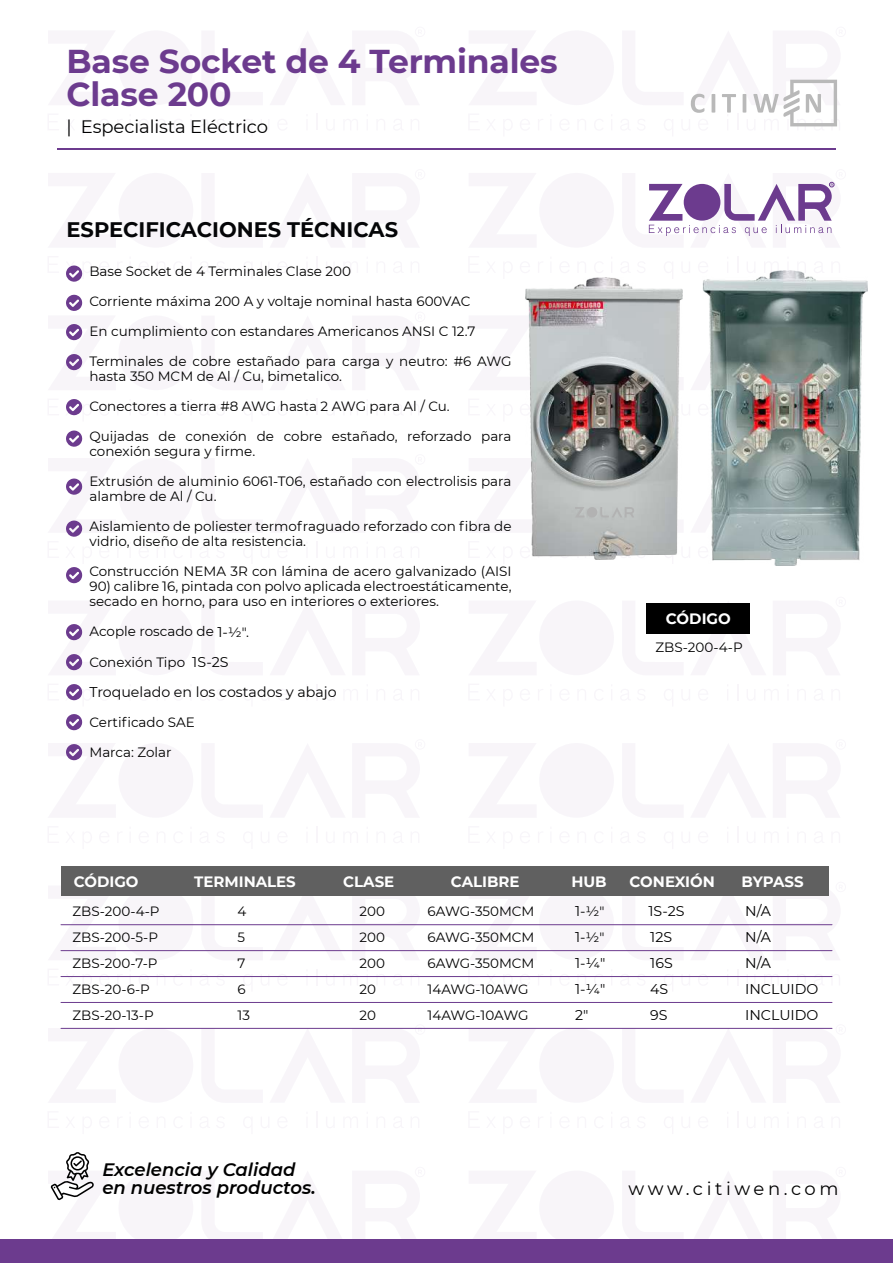
<style>
.page{position:relative;width:893px;height:1263px;background:#fff}
.page>*{position:absolute;margin:0;border:0;box-sizing:border-box;transform-origin:0 0}
.t1{font:700 33px/33px "Montserrat";letter-spacing:-.005em;color:#6c3b8e}
.t2{font:700 21px "Montserrat";color:#050608}
.t3{font:italic 600 18px/18px "Montserrat";color:#000}
.t4{font:18px "Montserrat";letter-spacing:-.005em;color:#000}
.t5{font:18px "Montserrat";letter-spacing:.2em;color:#000}
.t6{font:700 15px "Montserrat";color:#fff}
.t7{font:14.25px "Montserrat";color:#000}
.t8{font:13.5px/15px "Montserrat";color:#000}
.s1{font-size:14.25px}
.s2{font-size:13.5px}
</style>
<div class="page">
<div style="left:118px;top:30px;width:75px;height:75px;background:#f8f5f9;border-radius:50%"></div>
<div style="left:415px;top:27px;width:10px;height:10px;border:1px solid #6c3b8e;border-radius:50%"></div>
<div style="left:539px;top:30px;width:75px;height:75px;background:#f8f5f9;border-radius:50%"></div>
<div style="left:836px;top:27px;width:10px;height:10px;border:1px solid #6c3b8e;border-radius:50%"></div>
<div style="left:118px;top:173px;width:75px;height:75px;background:#f8f5f9;border-radius:50%"></div>
<div style="left:415px;top:169px;width:10px;height:10px;border:1px solid #6c3b8e;border-radius:50%"></div>
<svg style="left:648px;top:183px;width:97px;height:53px"></svg>
<div style="left:539px;top:173px;width:75px;height:75px;background:#f8f5f9;border-radius:50%"></div>
<div style="left:836px;top:169px;width:10px;height:10px;border:1px solid #6c3b8e;border-radius:50%"></div>
<svg style="left:745px;top:172px;width:98px;height:64px"></svg>
<div style="left:118px;top:315px;width:75px;height:75px;background:#f8f5f9;border-radius:50%"></div>
<div style="left:415px;top:312px;width:10px;height:10px;border:1px solid #6c3b8e;border-radius:50%"></div>
<div style="left:118px;top:458px;width:75px;height:75px;background:#f8f5f9;border-radius:50%"></div>
<div style="left:415px;top:454px;width:10px;height:10px;border:1px solid #6c3b8e;border-radius:50%"></div>
<div style="left:118px;top:600px;width:75px;height:75px;background:#f8f5f9;border-radius:50%"></div>
<div style="left:415px;top:597px;width:10px;height:10px;border:1px solid #6c3b8e;border-radius:50%"></div>
<svg style="left:646px;top:603px;width:38px;height:31px"></svg>
<svg style="left:690px;top:633px;width:60px;height:1px"></svg>
<div style="left:539px;top:600px;width:75px;height:75px;background:#f8f5f9;border-radius:50%"></div>
<div style="left:836px;top:597px;width:10px;height:10px;border:1px solid #6c3b8e;border-radius:50%"></div>
<div style="left:118px;top:743px;width:75px;height:75px;background:#f8f5f9;border-radius:50%"></div>
<div style="left:415px;top:739px;width:10px;height:10px;border:1px solid #6c3b8e;border-radius:50%"></div>
<div style="left:539px;top:743px;width:75px;height:75px;background:#f8f5f9;border-radius:50%"></div>
<div style="left:836px;top:739px;width:10px;height:10px;border:1px solid #6c3b8e;border-radius:50%"></div>
<svg style="left:201px;top:925px;width:62px;height:27px"></svg>
<svg style="left:269px;top:925px;width:77px;height:27px"></svg>
<div style="left:118px;top:885px;width:75px;height:75px;background:#f8f5f9;border-radius:50%"></div>
<svg style="left:60px;top:924px;width:56px;height:28px"></svg>
<svg style="left:352px;top:925px;width:70px;height:27px"></svg>
<svg style="left:622px;top:925px;width:62px;height:27px"></svg>
<svg style="left:690px;top:925px;width:76px;height:27px"></svg>
<div style="left:539px;top:885px;width:75px;height:75px;background:#f8f5f9;border-radius:50%"></div>
<svg style="left:468px;top:925px;width:69px;height:27px"></svg>
<div style="left:836px;top:882px;width:10px;height:10px;border:1px solid #6c3b8e;border-radius:50%"></div>
<svg style="left:773px;top:885px;width:70px;height:67px"></svg>
<div style="left:118px;top:1028px;width:75px;height:75px;background:#f8f5f9;border-radius:50%"></div>
<div style="left:415px;top:1024px;width:10px;height:10px;border:1px solid #6c3b8e;border-radius:50%"></div>
<svg style="left:352px;top:1027px;width:70px;height:7px"></svg>
<div style="left:539px;top:1028px;width:75px;height:75px;background:#f8f5f9;border-radius:50%"></div>
<div style="left:836px;top:1024px;width:10px;height:10px;border:1px solid #6c3b8e;border-radius:50%"></div>
<svg style="left:773px;top:1027px;width:70px;height:7px"></svg>
<div style="left:118px;top:1170px;width:75px;height:75px;background:#f8f5f9;border-radius:50%"></div>
<div style="left:415px;top:1167px;width:10px;height:10px;border:1px solid #6c3b8e;border-radius:50%"></div>
<div style="left:539px;top:1170px;width:75px;height:75px;background:#f8f5f9;border-radius:50%"></div>
<div style="left:836px;top:1167px;width:10px;height:10px;border:1px solid #6c3b8e;border-radius:50%"></div>
<svg style="left:690px;top:30px;width:151px;height:97px"></svg>
<div style="left:0;top:1239px;width:893px;height:24px;background:#6c3b8e"></div>
<svg style="left:66px;top:265px;width:17px;height:17px"></svg>
<svg style="left:66px;top:295px;width:17px;height:76px"></svg>
<svg style="left:66px;top:399px;width:17px;height:17px"></svg>
<svg style="left:66px;top:430px;width:16px;height:17px"></svg>
<svg style="left:66px;top:478px;width:17px;height:105px"></svg>
<svg style="left:66px;top:684px;width:17px;height:17px"></svg>
<svg style="left:66px;top:624px;width:17px;height:47px"></svg>
<svg style="left:66px;top:714px;width:16px;height:16px"></svg>
<svg style="left:66px;top:744px;width:17px;height:17px"></svg>
<img style="left:702px;top:270px;width:165px;height:296px">
<img style="left:526px;top:278px;width:156px;height:281px">
<hr style="left:57px;top:148px;width:779px;height:2px;background:#6c3b8e">
<div style="left:647px;top:603px;width:103px;height:30px;background:#000"></div>
<div style="left:61px;top:866px;width:768px;height:30px;background:#606060"></div>
<hr style="left:61px;top:924px;width:771px;height:1px;background:#6c3b8e">
<hr style="left:61px;top:950px;width:771px;height:1px;background:#6c3b8e">
<hr style="left:61px;top:976px;width:771px;height:1px;background:#6c3b8e">
<hr style="left:61px;top:1002px;width:771px;height:1px;background:#6c3b8e">
<hr style="left:61px;top:1028px;width:771px;height:1px;background:#6c3b8e">
<div style="left:587px;top:507px;width:10px;height:10px;background:#b2b2b2;border-radius:50%"></div>
<svg style="left:600px;top:458px;width:82px;height:75px;background:#acb0b0"></svg>
<svg style="left:575px;top:507px;width:9px;height:10px"></svg>
<svg style="left:50px;top:1152px;width:44px;height:49px"></svg>
<h1 class="t1" style="left:66px;top:43px;width:493px">Base Socket de 4 Terminales<br>Clase 200</h1>
<h3 class="t4" style="left:66px;top:114px;width:203px">| Especialista Eléctrico</h3>
<h2 class="t2" style="left:67px;top:214px;width:333px">ESPECIFICACIONES TÉCNICAS</h2>
<p class="t8" style="left:89px;top:264px;width:263px">Base Socket de 4 Terminales Clase 200</p>
<p class="t8" style="left:89px;top:294px;width:382px">Corriente máxima 200 A y voltaje nominal hasta 600VAC</p>
<p class="t8" style="left:89px;top:324px;width:387px">En cumplimiento con estandares Americanos ANSI C 12.7</p>
<p class="t8" style="left:89px;top:354px;width:424px">Terminales de cobre estañado para carga y neutro: #6 AWG hasta 350 MCM de Al / Cu, bimetalico.</p>
<p class="t8" style="left:89px;top:399px;width:362px">Conectores a tierra #8 AWG hasta 2 AWG para Al / Cu.</p>
<p class="t8" style="left:89px;top:429px;width:424px">Quijadas de conexión de cobre estañado, reforzado para conexión segura y firme.</p>
<p class="t8" style="left:89px;top:474px;width:424px">Extrusión de aluminio 6061-T06, estañado con electrolisis para alambre de Al / Cu.</p>
<p class="t8" style="left:89px;top:519px;width:424px">Aislamiento de poliester termofraguado reforzado con fibra de vidrio, diseño de alta resistencia.</p>
<p class="t8" style="left:89px;top:564px;width:424px">Construcción NEMA 3R con lámina de acero galvanizado (AISI</p>
<p class="t8" style="left:89px;top:579px;width:424px">90) calibre 16, pintada con polvo aplicada electroestáticamente, secado en horno, para uso en interiores o exteriores.</p>
<p class="t8" style="left:89px;top:624px;width:161px">Acople roscado de <span class="s1">1-</span>½".</p>
<p class="t8" style="left:89px;top:654px;width:140px">Conexión Tipo <span class="s1">1S-2S</span></p>
<p class="t7" style="left:89px;top:682px;width:249px">Troquelado en los costados y abajo</p>
<p class="t8" style="left:89px;top:714px;width:107px">Certificado SAE</p>
<p class="t8" style="left:89px;top:744px;width:84px">Marca: Zolar</p>
<p class="t6" style="left:666px;top:607px;width:66px">CÓDIGO</p>
<p class="t8" style="left:655px;top:640px;width:89px">ZBS-200-4-P</p>
<p class="t6" style="left:74px;top:871px;width:66px">CÓDIGO</p>
<p class="t6" style="left:194px;top:871px;width:103px">TERMINALES</p>
<p class="t6" style="left:343px;top:871px;width:53px">CLASE</p>
<p class="t6" style="left:451px;top:871px;width:70px">CALIBRE</p>
<p class="t6" style="left:571px;top:871px;width:37px">HUB</p>
<p class="t6" style="left:629px;top:871px;width:87px">CONEXIÓN</p>
<p class="t6" style="left:741px;top:871px;width:64px">BYPASS</p>
<p class="t8" style="left:72px;top:903px;width:89px">ZBS-200-4-P</p>
<p class="t8" style="left:238px;top:903px;width:10px">4</p>
<p class="t8" style="left:360px;top:903px;width:27px">200</p>
<p class="t8" style="left:428px;top:903px;width:108px">6AWG-350MCM</p>
<p class="t7" style="left:575px;top:901px;width:31px">1-<span class="s2">½"</span></p>
<p class="t7" style="left:648px;top:901px;width:38px">1S-2S</p>
<p class="t7" style="left:745px;top:901px;width:27px">N/A</p>
<p class="t8" style="left:72px;top:929px;width:87px">ZBS-200-5-P</p>
<p class="t8" style="left:238px;top:929px;width:9px">5</p>
<p class="t8" style="left:360px;top:929px;width:27px">200</p>
<p class="t8" style="left:428px;top:929px;width:108px">6AWG-350MCM</p>
<p class="t7" style="left:575px;top:927px;width:31px">1-<span class="s2">½"</span></p>
<p class="t7" style="left:650px;top:927px;width:23px">12S</p>
<p class="t7" style="left:745px;top:927px;width:27px">N/A</p>
<p class="t8" style="left:72px;top:955px;width:87px">ZBS-200-7-P</p>
<p class="t8" style="left:238px;top:955px;width:9px">7</p>
<p class="t8" style="left:360px;top:955px;width:27px">200</p>
<p class="t8" style="left:428px;top:955px;width:108px">6AWG-350MCM</p>
<p class="t7" style="left:575px;top:953px;width:32px">1-¼"</p>
<p class="t7" style="left:650px;top:953px;width:24px">16S</p>
<p class="t7" style="left:745px;top:953px;width:27px">N/A</p>
<p class="t8" style="left:72px;top:981px;width:79px">ZBS-20-6-P</p>
<p class="t8" style="left:238px;top:981px;width:10px">6</p>
<p class="t8" style="left:360px;top:981px;width:18px">20</p>
<p class="t8" style="left:428px;top:981px;width:102px">14AWG-10AWG</p>
<p class="t7" style="left:575px;top:979px;width:32px">1-¼"</p>
<p class="t7" style="left:650px;top:979px;width:19px">4S</p>
<p class="t7" style="left:745px;top:979px;width:75px">INCLUIDO</p>
<p class="t8" style="left:72px;top:1007px;width:83px">ZBS-20-13-P</p>
<p class="t8" style="left:238px;top:1007px;width:14px">13</p>
<p class="t8" style="left:360px;top:1007px;width:18px">20</p>
<p class="t8" style="left:428px;top:1007px;width:102px">14AWG-10AWG</p>
<p class="t7" style="left:575px;top:1005px;width:15px">2"</p>
<p class="t7" style="left:650px;top:1005px;width:19px">9S</p>
<p class="t7" style="left:745px;top:1005px;width:75px">INCLUIDO</p>
<h3 class="t3" style="left:102px;top:1159px;width:215px">Excelencia y Calidad en nuestros productos.</h3>
<h3 class="t5" style="left:628px;top:1176px;width:212px">www.citiwen.com</h3>
</div>
